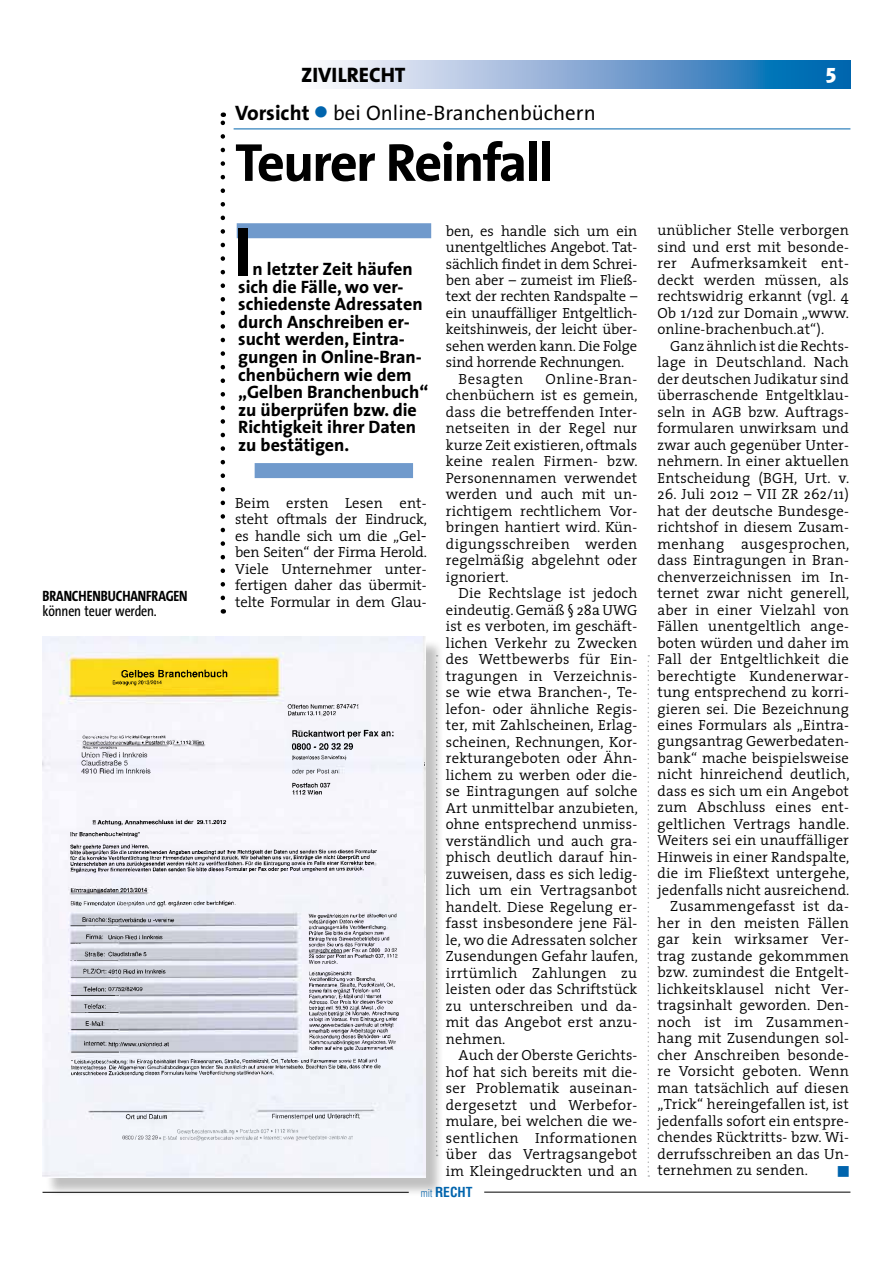
<style>
.page{position:relative;width:893px;height:1263px;background:#fff}
.page>*{position:absolute;margin:0;border:0;box-sizing:border-box;transform-origin:0 0}
.t1{font:700 70.05px "The Sans Correspondence";color:#000}
.t2{font:700 54px "The Sans Correspondence";letter-spacing:-.03em;color:#000}
.t3{font:21px "The Sans Correspondence";color:#000}
.t4{font:800 21px "The Sans";color:#000}
.t5{font:900 21px "Meta Plus";color:#fff}
.t6{font:700 18px/17.5px "The Sans Correspondence";color:#000}
.t7{font:700 15px "The Sans Condensed";letter-spacing:-.01em;color:#000}
.t8{font:15px "The Sans Condensed";letter-spacing:-.01em;color:#000}
.t9{font:300 14.7px/16.5px "The Serif";letter-spacing:.01em;color:#000;text-align:justify}
.t10{font:300 14.7px "The Serif";letter-spacing:-.01em;color:#000}
.t11{font:300 14.7px "The Serif";letter-spacing:.03em;color:#000}
.t12{font:300 14.7px "The Serif";letter-spacing:.04em;color:#000}
.t13{font:14.7px "Zapf Dingbats";color:#0064ad}
.t14{font:700 condensed 13.5px "Helvetica";color:#0064ad}
.s1{font-weight:700}
.s2{color:#0064ad}
.s3{font-weight:300;font-size:10.5px}
</style>
<div class="page">
<svg style="left:327px;top:60px;width:523px;height:28px;background:#7ca8d3"></svg>
<hr style="left:43px;top:1192px;width:366px;height:1px;background:#000">
<hr style="left:484px;top:1192px;width:366px;height:1px;background:#000">
<div style="left:255px;top:463px;width:158px;height:15px;background:#709acc"></div>
<div style="left:237px;top:223px;width:194px;height:15px;background:#709acc"></div>
<hr style="left:234px;top:129px;width:616px;height:1px;background:#0064ad">
<svg style="left:221px;top:113px;width:4px;height:485px"></svg>
<svg style="left:648px;top:655px;width:1px;height:522px"></svg>
<div style="left:45px;top:639px;width:399px;height:557px;background:#000;opacity:.25"></div>
<img style="left:43px;top:637px;width:382px;height:541px">
<img style="left:157px;top:1127px;width:197px;height:15px">
<img style="left:122px;top:1133px;width:38px;height:8px">
<p class="t7" style="left:43px;top:588px;width:147px">BRANCHENBUCHANFRAGEN</p>
<p class="t8" style="left:43px;top:603px;width:116px">können teuer werden.</p>
<h3 class="t4" style="left:301px;top:57px;width:106px">ZIVILRECHT</h3>
<h3 class="t3" style="left:235px;top:102px;width:362px"><span class="s1">Vorsicht</span> <span class="s2">●</span> bei Online-Branchenbüchern</h3>
<h2 class="t2" style="left:235px;top:133px;width:319px">Teurer Reinfall</h2>
<h1 class="t1" style="left:234px;top:213px;width:11px">I</h1>
<p class="t6" style="left:238px;top:261px;width:192px;text-indent:14px">n letzter Zeit häufen sich die Fälle, wo ver&shy;schiedenste Adressaten durch Anschreiben er&shy;sucht werden, Eintra&shy;gungen in Online-Bran&shy;chenbüchern wie dem „Gelben Branchenbuch“ zu überprüfen bzw. die<br>Richtigkeit ihrer Daten zu bestätigen.</p>
<p class="t9" style="left:235px;top:494px;width:193px;text-align:left">Beim ersten Lesen ent&shy;steht oftmals der Eindruck, es handle sich um die „Gel&shy;ben Seiten“ der Firma Herold.<br>Viele Unternehmer unter&shy;fertigen daher das übermit&shy;telte Formular in dem Glau-</p>
<p class="t9" style="left:446px;top:222px;width:193px">ben, es handle sich um ein</p>
<p class="t10" style="left:446px;top:235px;width:193px">unentgeltliches Angebot. Tat-</p>
<p class="t10" style="left:446px;top:251px;width:193px">sächlich findet in dem Schrei-</p>
<p class="t10" style="left:446px;top:268px;width:193px">ben aber – zumeist im Fließ-</p>
<p class="t10" style="left:446px;top:284px;width:193px">text der rechten Randspalte –</p>
<p class="t9" style="left:446px;top:304px;width:193px">ein unauffälliger Entgeltlich-</p>
<p class="t10" style="left:446px;top:317px;width:193px">keitshinweis, der leicht über-</p>
<p class="t10" style="left:446px;top:334px;width:193px">sehen werden kann. Die Folge</p>
<p class="t10" style="left:446px;top:350px;width:180px">sind horrende Rechnungen.</p>
<p class="t12" style="left:459px;top:367px;width:66px">Besagten</p>
<p class="t9" style="left:446px;top:370px;width:193px;text-indent:100px">Online-Bran&shy;chenbüchern ist es gemein, dass die betreffenden Inter&shy;netseiten in der Regel nur kurze Zeit existieren, oftmals keine realen Firmen- bzw.<br>Personennamen verwendet werden und auch mit un&shy;richtigem rechtlichem Vor&shy;bringen hantiert wird. Kün&shy;digungsschreiben werden regelmäßig abgelehnt oder ignoriert.</p>
<p class="t9" style="left:446px;top:585px;width:194px;text-indent:13px">Die Rechtslage ist jedoch eindeutig. Gemäß § 28a UWG ist es verboten, im geschäft&shy;lichen Verkehr zu Zwecken des Wettbewerbs für Ein&shy;tragungen in Verzeichnis&shy;se wie etwa Branchen-, Te&shy;lefon- oder ähnliche Regis&shy;ter, mit Zahlscheinen, Erlag&shy;scheinen, Rechnungen, Kor&shy;rekturangeboten oder Ähn&shy;lichem zu werben oder die&shy;se Eintragungen auf solche Art unmittelbar anzubieten, ohne entsprechend unmiss&shy;verständlich und auch gra&shy;phisch deutlich darauf hin&shy;zuweisen, dass es sich ledig&shy;lich um ein Vertragsanbot handelt. Diese Regelung er&shy;fasst insbesondere jene Fäl&shy;le, wo die Adressaten solcher Zusendungen Gefahr laufen, irrtümlich Zahlungen zu leisten oder das Schriftstück zu unterschreiben und da&shy;mit das Angebot erst anzu&shy;nehmen.</p>
<p class="t9" style="left:446px;top:1046px;width:193px;text-indent:13px">Auch der Oberste Gerichts&shy;hof hat sich bereits mit die&shy;ser Problematik auseinan&shy;dergesetzt und Werbefor&shy;mulare, bei welchen die we&shy;sentlichen Informationen über das Vertragsangebot im Kleingedruckten und an</p>
<p class="t14" style="left:421px;top:1183px;width:53px"><span class="s3">mit</span> RECHT</p>
<h3 class="t5" style="left:826px;top:60px;width:12px">5</h3>
<p class="t9" style="left:657px;top:221px;width:193px">unüblicher Stelle verborgen sind und erst mit besonde&shy;rer Aufmerksamkeit ent&shy;deckt werden müssen, als rechtswidrig erkannt (vgl. 4<br>Ob 1/12d zur Domain „www. online-brachenbuch.at“).</p>
<p class="t9" style="left:657px;top:337px;width:193px;text-indent:13px">Ganz ähnlich ist die Rechts&shy;lage in Deutschland. Nach der deutschen Judikatur sind überraschende Entgeltklau&shy;seln in AGB bzw. Auftrags&shy;formularen unwirksam und zwar auch gegenüber Unter&shy;nehmern. In einer aktuellen Entscheidung (BGH, Urt. v.</p>
<p class="t9" style="left:657px;top:485px;width:193px">26. Juli 2012 – VII ZR 262/11)</p>
<p class="t9" style="left:657px;top:502px;width:193px">hat der deutsche Bundesge-</p>
<p class="t9" style="left:657px;top:518px;width:193px">richtshof in diesem Zusam-</p>
<p class="t11" style="left:657px;top:531px;width:193px">menhang ausgesprochen,</p>
<p class="t9" style="left:657px;top:551px;width:193px">dass Eintragungen in Bran-</p>
<p class="t9" style="left:657px;top:568px;width:193px">chenverzeichnissen im In-</p>
<p class="t9" style="left:657px;top:584px;width:193px">ternet zwar nicht generell,</p>
<p class="t9" style="left:657px;top:601px;width:193px">aber in einer Vielzahl von</p>
<p class="t9" style="left:657px;top:617px;width:193px">Fällen unentgeltlich ange-</p>
<p class="t9" style="left:657px;top:634px;width:193px">boten würden und daher im</p>
<p class="t9" style="left:657px;top:650px;width:193px">Fall der Entgeltlichkeit die</p>
<p class="t9" style="left:657px;top:667px;width:193px">berechtigte Kundenerwar-</p>
<p class="t9" style="left:657px;top:683px;width:193px">tung entsprechend zu korri-</p>
<p class="t9" style="left:657px;top:700px;width:193px">gieren sei. Die Bezeichnung</p>
<p class="t9" style="left:657px;top:716px;width:193px">eines Formulars als „Eintra-</p>
<p class="t9" style="left:657px;top:733px;width:193px">gungsantrag Gewerbedaten-</p>
<p class="t9" style="left:657px;top:749px;width:193px">bank“ mache beispielsweise</p>
<p class="t9" style="left:657px;top:766px;width:194px">nicht hinreichend deutlich,</p>
<p class="t9" style="left:657px;top:782px;width:193px">dass es sich um ein Angebot</p>
<p class="t9" style="left:657px;top:799px;width:193px">zum Abschluss eines ent-</p>
<p class="t9" style="left:657px;top:815px;width:193px">geltlichen Vertrags handle.</p>
<p class="t9" style="left:657px;top:832px;width:193px">Weiters sei ein unauffälliger</p>
<p class="t9" style="left:657px;top:848px;width:194px">Hinweis in einer Randspalte,</p>
<p class="t9" style="left:657px;top:865px;width:193px">die im Fließtext untergehe,</p>
<p class="t9" style="left:657px;top:881px;width:193px">jedenfalls nicht ausreichend.</p>
<p class="t9" style="left:670px;top:898px;width:180px">Zusammengefasst ist da-</p>
<p class="t9" style="left:657px;top:914px;width:193px">her in den meisten Fällen</p>
<p class="t9" style="left:657px;top:931px;width:193px">gar kein wirksamer Ver-</p>
<p class="t9" style="left:657px;top:947px;width:193px">trag zustande gekommmen</p>
<p class="t9" style="left:657px;top:964px;width:193px">bzw. zumindest die Entgelt-</p>
<p class="t9" style="left:657px;top:980px;width:193px">lichkeitsklausel nicht Ver-</p>
<p class="t9" style="left:657px;top:997px;width:193px">tragsinhalt geworden. Den-</p>
<p class="t9" style="left:657px;top:1013px;width:193px">noch ist im Zusammen-</p>
<p class="t9" style="left:657px;top:1030px;width:193px">hang mit Zusendungen sol-</p>
<p class="t9" style="left:657px;top:1046px;width:193px">cher Anschreiben besonde-</p>
<p class="t9" style="left:657px;top:1063px;width:193px">re Vorsicht geboten. Wenn</p>
<p class="t9" style="left:657px;top:1079px;width:193px">man tatsächlich auf diesen</p>
<p class="t9" style="left:657px;top:1096px;width:193px">„Trick“ hereingefallen ist, ist</p>
<p class="t9" style="left:657px;top:1112px;width:193px">jedenfalls sofort ein entspre-</p>
<p class="t9" style="left:657px;top:1129px;width:193px">chendes Rücktritts- bzw. Wi-</p>
<p class="t9" style="left:657px;top:1145px;width:193px">derrufsschreiben an das Un-</p>
<p class="t9" style="left:657px;top:1162px;width:152px">ternehmen zu senden.</p>
<p class="t13" style="left:838px;top:1164px;width:13px">■</p>
</div>
